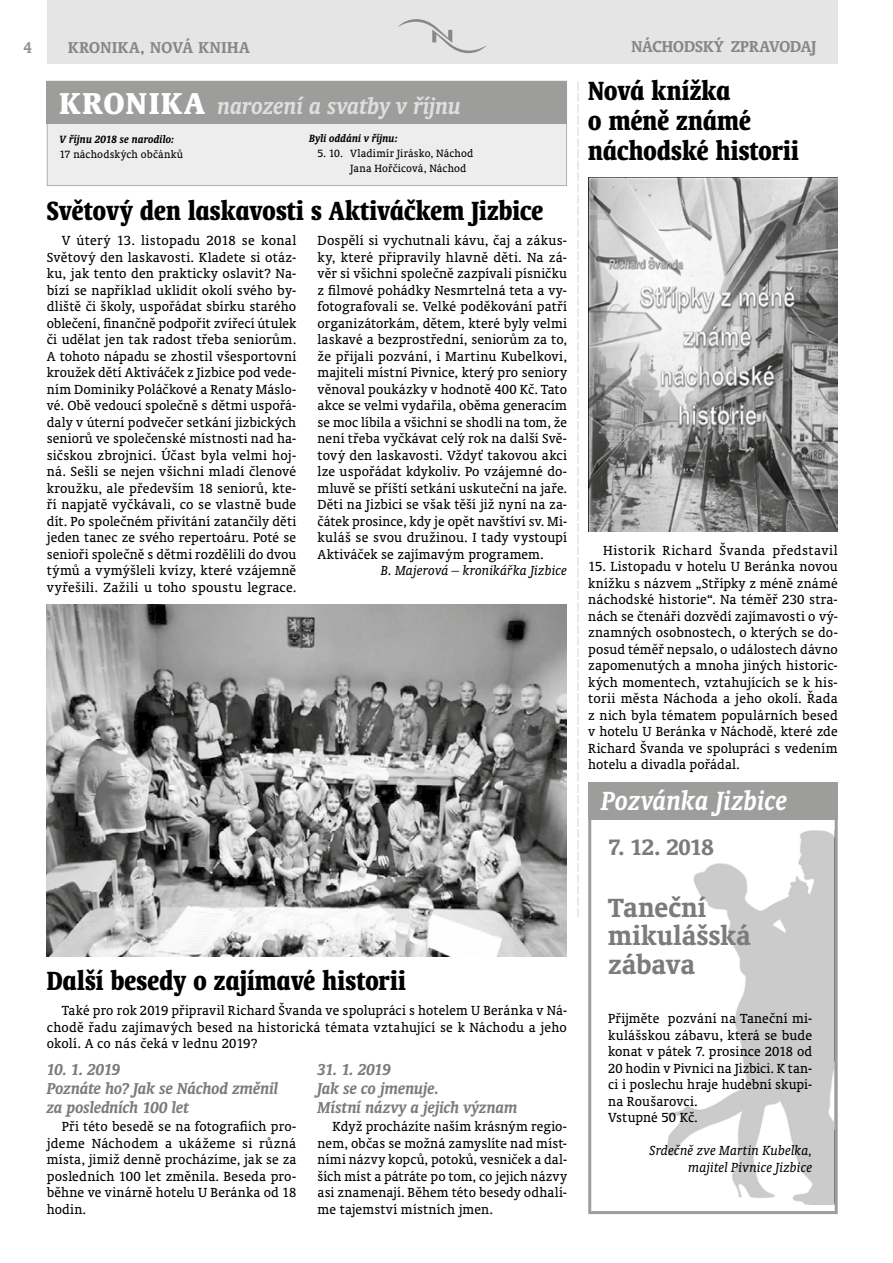
<style>
.page{position:relative;width:893px;height:1263px;background:#fff}
.page>*{position:absolute;margin:0;border:0;box-sizing:border-box;transform-origin:0 0}
.t1{font:700 condensed 30px/30px "Oranda AT";letter-spacing:.005em;color:#000;scale:.92 1}
.t2{font:700 30px/28.5px "Oranda AT";color:#7c7b7b}
.t3{font:italic 700 30px "Oranda AT";letter-spacing:.005em;color:#fff;scale:.95 1}
.t4{font:italic 700 25.5px "Oranda AT";color:#dedede}
.t5{font:700 25.5px "Oranda AT";letter-spacing:-.035em;color:#7c7b7b}
.t6{font:italic 700 18px/18.6px "Oranda AT";letter-spacing:-.005em;color:#7c7b7b}
.t7{font:700 18px "Oranda AT";letter-spacing:.005em;color:#878787}
.t8{font:700 18px "Oranda AT";letter-spacing:.035em;color:#878787}
.t9{font:700 18px "Oranda AT";color:#929292;scale:.9 1}
.t10{font:15px/16.5px "Oranda AT";letter-spacing:.01em;color:#000;text-align:justify}
.t11{font:italic 15px/16.5px "Oranda AT";color:#000;text-align:right}
.t12{font:15px "Oranda AT";letter-spacing:.035em;color:#000}
.t13{font:12px/15px "Oranda AT";letter-spacing:.015em;color:#000}
.t14{font:italic 700 12px "Oranda AT";letter-spacing:.01em;color:#000}
.s1{font-style:normal;font-stretch:condensed;font-size:34.5px;color:#fff}
</style>
<div class="page">
<div style="left:47px;top:0;width:791px;height:64px;background:#e5e5e5"></div>
<svg style="left:398px;top:19px;width:89px;height:34px"></svg>
<div style="left:588px;top:782px;width:250px;height:38px;background:#9d9d9c"></div>
<svg style="left:578px;top:82px;width:1px;height:835px"></svg>
<div style="left:47px;top:123px;width:520px;height:63px;background:#ededed"></div>
<div style="left:47px;top:81px;width:520px;height:42px;background:#9d9d9c"></div>
<svg style="left:588px;top:820px;width:250px;height:394px"></svg>
<img style="left:588px;top:177px;width:250px;height:354px">
<img style="left:47px;top:604px;width:519px;height:352px">
<img style="left:668px;top:831px;width:167px;height:373px">
<img style="left:835px;top:831px;width:1px;height:373px">
<p class="t9" style="left:24px;top:37px;width:10px">4</p>
<p class="t8" style="left:68px;top:37px;width:183px">KRONIKA, NOVÁ KNIHA</p>
<p class="t7" style="left:631px;top:36px;width:187px">NÁCHODSKÝ ZPRAVODAJ</p>
<h2 class="t4" style="left:60px;top:91px;width:403px"><span class="s1">KRONIKA</span> narození a svatby v říjnu</h2>
<p class="t14" style="left:60px;top:132px;width:116px">V říjnu 2018 se narodilo:</p>
<p class="t13" style="left:60px;top:147px;width:125px">17 náchodských občánků</p>
<h1 class="t1" style="left:588px;top:75px;width:230px">Nová knížka<br>o méně známé náchodské historii</h1>
<p class="t14" style="left:309px;top:131px;width:90px">Byli oddáni v říjnu:</p>
<p class="t13" style="left:350px;top:146px;width:124px;text-indent:-33px">5. 10. Vladimír Jirásko, Náchod<br>Jana Hořčicová, Náchod</p>
<h1 class="t1" style="left:47px;top:195px;width:541px">Světový den laskavosti s Aktiváčkem Jizbice</h1>
<p class="t10" style="left:47px;top:232px;width:251px;text-indent:15px">V úterý 13. listopadu 2018 se konal Světový den laskavosti. Kladete si otáz&shy;ku, jak tento den prakticky oslavit? Na&shy;bízí se například uklidit okolí svého by&shy;dliště či školy, uspořádat sbírku starého oblečení, finančně podpořit zvířecí útulek či udělat jen tak radost třeba seniorům.<br>A tohoto nápadu se zhostil všesportovní kroužek dětí Aktiváček z Jizbice pod vede&shy;ním Dominiky Poláčkové a Renaty Máslo&shy;vé. Obě vedoucí společně s dětmi uspořá&shy;daly v úterní podvečer setkání jizbických seniorů ve společenské místnosti nad ha&shy;sičskou zbrojnicí. Účast byla velmi hoj&shy;ná. Sešli se nejen všichni mladí členové kroužku, ale především 18 seniorů, kte&shy;ří napjatě vyčkávali, co se vlastně bude dít. Po společném přivítání zatančily děti jeden tanec ze svého repertoáru. Poté se senioři společně s dětmi rozdělili do dvou týmů a vymýšleli kvízy, které vzájemně vyřešili. Zažili u toho spoustu legrace.</p>
<p class="t10" style="left:318px;top:232px;width:251px">Dospělí si vychutnali kávu, čaj a zákus&shy;ky, které připravily hlavně děti. Na zá&shy;věr si všichni společně zazpívali písničku z filmové pohádky Nesmrtelná teta a vy&shy;fotografovali se. Velké poděkování patří organizátorkám, dětem, které byly velmi laskavé a bezprostřední, seniorům za to, že přijali pozvání, i Martinu Kubelkovi, majiteli místní Pivnice, který pro seniory věnoval poukázky v hodnotě 400 Kč. Tato akce se velmi vydařila, oběma generacím se moc líbila a všichni se shodli na tom, že není třeba vyčkávat celý rok na další Svě&shy;tový den laskavosti. Vždyť takovou akci lze uspořádat kdykoliv. Po vzájemné do&shy;mluvě se příští setkání uskuteční na jaře.<br>Děti na Jizbici se však těší již nyní na za&shy;čátek prosince, kdy je opět navštíví sv. Mi&shy;kuláš se svou družinou. I tady vystoupí Aktiváček se zajímavým programem.</p>
<p class="t11" style="left:381px;top:562px;width:188px">B. Majerová – kronikářka Jizbice</p>
<h1 class="t1" style="left:47px;top:965px;width:392px">Další besedy o zajímavé historii</h1>
<p class="t10" style="left:47px;top:1002px;width:522px;text-indent:15px">Také pro rok 2019 připravil Richard Švanda ve spolupráci s hotelem U Beránka v Ná&shy;chodě řadu zajímavých besed na historická témata vztahující se k Náchodu a jeho okolí. A co nás čeká v lednu 2019?</p>
<p class="t6" style="left:47px;top:1060px;width:233px">10. 1. 2019<br>Poznáte ho? Jak se Náchod změnil za posledních 100 let</p>
<p class="t10" style="left:47px;top:1118px;width:251px;text-indent:15px">Při této besedě se na fotografiích pro&shy;jdeme Náchodem a ukážeme si různá místa, jimiž denně procházíme, jak se za posledních 100 let změnila. Beseda pro&shy;běhne ve vinárně hotelu U Beránka od 18 hodin.</p>
<p class="t6" style="left:318px;top:1060px;width:201px">31. 1. 2019<br>Jak se co jmenuje.<br>Místní názvy a jejich význam</p>
<p class="t10" style="left:318px;top:1118px;width:251px;text-indent:15px">Když procházíte naším krásným regio&shy;nem, občas se možná zamyslíte nad míst&shy;ními názvy kopců, potoků, vesniček a dal&shy;ších míst a pátráte po tom, co jejich názvy asi znamenají. Během této besedy odhalí&shy;me tajemství místních jmen.</p>
<p class="t12" style="left:603px;top:541px;width:236px">Historik Richard Švanda představil</p>
<p class="t10" style="left:588px;top:558px;width:251px">15. Listopadu v hotelu U Beránka novou knížku s názvem „Střípky z méně známé náchodské historie“. Na téměř 230 stra&shy;nách se čtenáři dozvědí zajímavosti o vý&shy;znamných osobnostech, o kterých se do&shy;posud téměř nepsalo, o událostech dávno zapomenutých a mnoha jiných historic&shy;kých momentech, vztahujících se k his&shy;torii města Náchoda a jeho okolí. Řada z nich byla tématem populárních besed v hotelu U Beránka v Náchodě, které zde Richard Švanda ve spolupráci s vedením hotelu a divadla pořádal.</p>
<h1 class="t3" style="left:601px;top:783px;width:197px">Pozvánka Jizbice</h1>
<h2 class="t5" style="left:608px;top:832px;width:107px">7. 12. 2018</h2>
<h1 class="t2" style="left:608px;top:892px;width:144px">Taneční mikulášská zábava</h1>
<p class="t10" style="left:608px;top:1010px;width:206px;text-align:left">Přijměte pozvání na Taneční mi&shy;kulášskou zábavu, která se bude konat v pátek 7. prosince 2018 od<br>20 hodin v Pivnici na Jizbici. K tan&shy;ci i poslechu hraje hudební skupi&shy;na Roušarovci.<br>Vstupné 50 Kč.</p>
<p class="t11" style="left:649px;top:1142px;width:164px">Srdečně zve Martin Kubelka, majitel Pivnice Jizbice</p>
</div>
